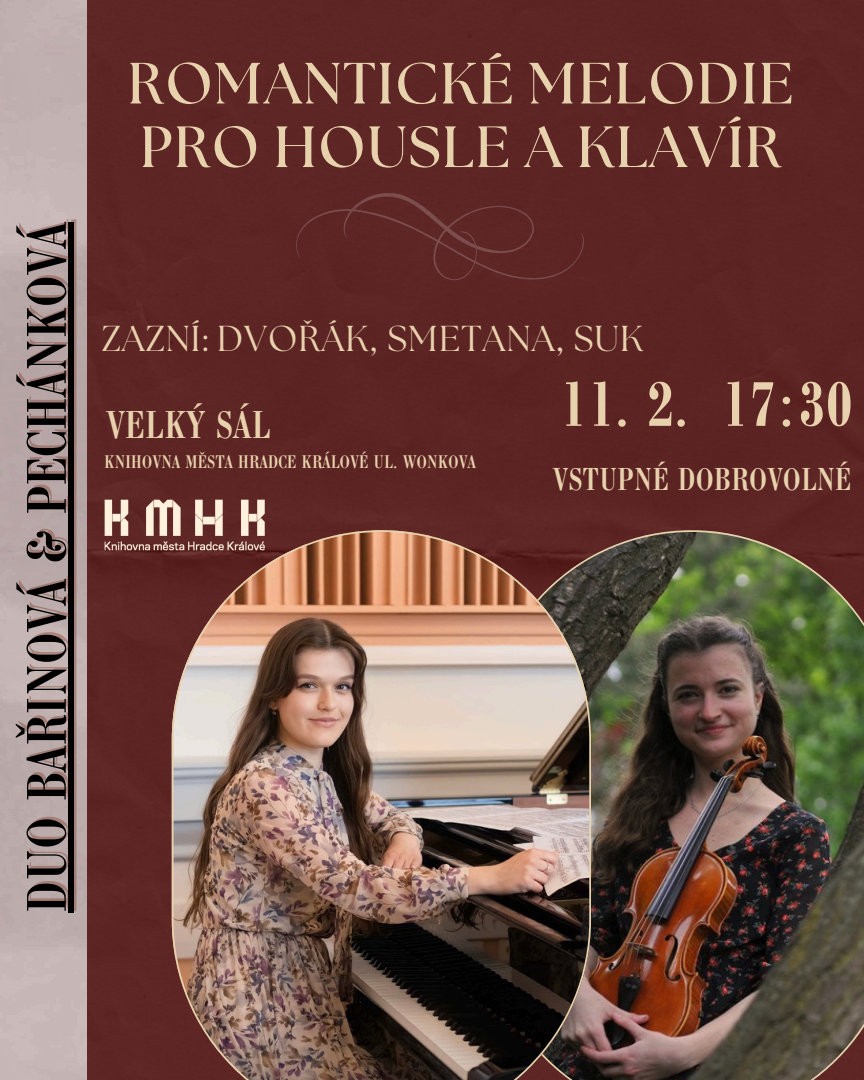
<style>
.page{position:relative;width:864px;height:1080px;background:#5d2525}
.page>*{position:absolute;margin:0;border:0;box-sizing:border-box;transform-origin:0 0}
.t1{font:condensed 66.53px "Bodoni";color:#e8d2ad}
.t2{font:condensed 59.1px "Bodoni";letter-spacing:.025em;color:#000}
.t3{font:700 58.05px/63.6px "The Seasons";letter-spacing:.025em;color:#e8d2ad}
.t4{font:condensed 41.1px "Bodoni";letter-spacing:.025em;color:#e8d2ad}
.t5{font:36px "The Seasons";letter-spacing:.025em;color:#e8d2ad}
.t6{font:condensed 33.6px "Bodoni";letter-spacing:.025em;color:#e8d2ad}
.t7{font:condensed 19.35px "Bodoni";letter-spacing:.025em;color:#e8d2ad}
</style>
<div class="page">
<img style="left:0;top:1px;width:87px;height:1079px">
<img style="left:591px;top:530px;width:273px;height:550px">
<img style="left:172px;top:530px;width:419px;height:550px">
<div style="left:290px;top:191px;width:301px;height:103px;background:#5e2525"></div>
<img style="left:104px;top:500px;width:160px;height:51px">
<div style="left:69px;top:222px;width:5px;height:691px;background:#000"></div>
<p class="t2" style="left:10px;top:913px;width:691px;rotate:-90deg">DUO BAŘINOVÁ &amp; PECHÁNKOVÁ</p>
<p class="t3" style="left:128px;top:54px;width:667px">ROMANTICKÉ MELODIE<br>PRO HOUSLE A KLAVÍR</p>
<h5 class="t5" style="left:102px;top:322px;width:543px">ZAZNÍ: DVOŘÁK, SMETANA, SUK</h5>
<h1 class="t4" style="left:106px;top:399px;width:165px">VELKÝ SÁL</h1>
<h4 class="t7" style="left:104px;top:450px;width:373px">KNIHOVNA MĚSTA HRADCE KRÁLOVÉ UL. WONKOVA</h4>
<h5 class="t1" style="left:559px;top:363px;width:296px">11. 2. 17:30</h5>
<p class="t6" style="left:553px;top:458px;width:299px">VSTUPNÉ DOBROVOLNÉ</p>
</div>
